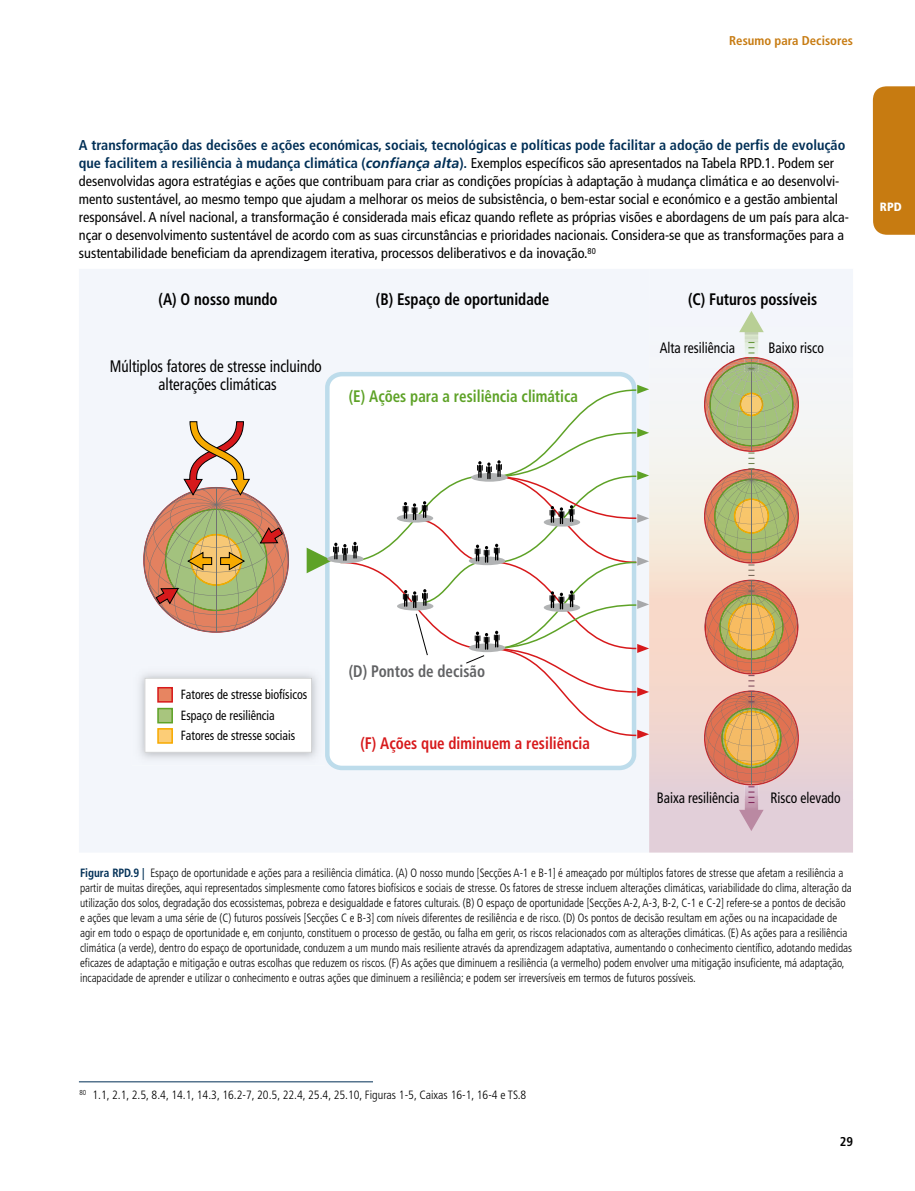
<style>
.page{position:relative;width:915px;height:1191px;background:#fff}
.page>*{position:absolute;margin:0;border:0;box-sizing:border-box;transform-origin:0 0}
.t1{font:700 condensed 16.65px "Frutiger LT Std";color:#000;scale:.9 1}
.t2{font:condensed 16.65px/18px "Frutiger";color:#000;text-align:center;scale:.9 1}
.t3{font:700 condensed 16.65px "Frutiger LT Std";color:#5ea227;scale:.9 1}
.t4{font:700 condensed 16.65px "Frutiger LT Std";color:#d7191b;scale:.9 1}
.t5{font:700 condensed 16.65px "Frutiger LT Std";color:#616264;scale:.9 1}
.t6{font:condensed 15px "Frutiger";color:#000;scale:.9 1}
.t7{font:condensed 14.25px/18px "Frutiger";color:#000}
.t8{font:700 condensed 14.25px "Frutiger LT Std";color:#002f56}
.t9{font:condensed 13.35px "Frutiger";color:#000;scale:.9 1}
.t10{font:700 condensed 12.75px "Frutiger LT Std";color:#c77b11}
.t11{font:700 condensed 12.75px "Frutiger LT Std";color:#000}
.t12{font:300 condensed 12px/15px "Frutiger LT";color:#000;scale:.93 1}
.t13{font:300 condensed 12px "Frutiger";color:#000}
.t14{font:900 condensed 12px "Frutiger";color:#fff}
.s1{font-family:"Frutiger LT Std";font-weight:700;color:#002f56}
.s2{font-weight:700;font-style:italic;font-stretch:normal;color:#002f56}
</style>
<div class="page">
<div style="left:872px;top:86px;width:42px;height:149px;background:#c77b11"></div>
<div style="left:79px;top:269px;width:570px;height:583px;background:#f3f6fb"></div>
<img style="left:649px;top:269px;width:203px;height:583px">
<img style="left:132px;top:665px;width:193px;height:100px">
<div style="left:327px;top:374px;width:306px;height:394px;background:#fff;border-radius:14px"></div>
<div style="left:325px;top:372px;width:311px;height:398px;border:5px solid #bddceb;border-radius:14px"></div>
<img style="left:744px;top:332px;width:14px;height:10px">
<svg style="left:739px;top:311px;width:24px;height:21px"></svg>
<svg style="left:703px;top:342px;width:95px;height:489px;background:#d3b38f"></svg>
<svg style="left:143px;top:385px;width:506px;height:367px"></svg>
<hr style="left:79px;top:1081px;width:294px;height:1px;background:#002f56">
<p class="t10" style="left:729px;top:33px;width:125px">Resumo para Decisores</p>
<p class="t8" style="left:79px;top:137px;width:767px">A transformação das decisões e ações económicas, sociais, tecnológicas e políticas pode facilitar a adoção de perfis de evolução</p>
<p class="t7" style="left:79px;top:154px;width:771px"><span class="s1">que facilitem a resiliência à mudança climática (</span><span class="s2">confiança alta</span><span class="s1">).</span> Exemplos específicos são apresentados na Tabela RPD.1. Podem ser desenvolvidas agora estratégias e ações que contribuam para criar as condições propícias à adaptação à mudança climática e ao desenvolvi&shy;mento sustentável, ao mesmo tempo que ajudam a melhorar os meios de subsistência, o bem-estar social e económico e a gestão ambiental responsável. A nível nacional, a transformação é considerada mais eficaz quando reflete as próprias visões e abordagens de um país para alca&shy;nçar o desenvolvimento sustentável de acordo com as suas circunstâncias e prioridades nacionais. Considera-se que as transformações para a sustentabilidade beneficiam da aprendizagem iterativa, processos deliberativos e da inovação.<sup>80</sup></p>
<h1 class="t1" style="left:158px;top:289px;width:134px">(A) O nosso mundo</h1>
<h1 class="t2" style="left:110px;top:357px;width:237px">Múltiplos fatores de stresse incluindo alterações climáticas</h1>
<h1 class="t1" style="left:376px;top:289px;width:194px">(B) Espaço de oportunidade</h1>
<h1 class="t3" style="left:349px;top:386px;width:256px">(E) Ações para a resiliência climática</h1>
<h1 class="t1" style="left:687px;top:289px;width:145px">(C) Futuros possíveis</h1>
<p class="t6" style="left:659px;top:339px;width:85px">Alta resiliência</p>
<p class="t6" style="left:768px;top:339px;width:63px">Baixo risco</p>
<p class="t14" style="left:879px;top:200px;width:23px">RPD</p>
<p class="t9" style="left:181px;top:686px;width:142px">Fatores de stresse biofísicos</p>
<p class="t9" style="left:181px;top:707px;width:106px">Espaço de resiliência</p>
<p class="t9" style="left:181px;top:727px;width:129px">Fatores de stresse sociais</p>
<h1 class="t5" style="left:349px;top:662px;width:153px">(D) Pontos de decisão</h1>
<h1 class="t4" style="left:360px;top:733px;width:256px">(F) Ações que diminuem a resiliência</h1>
<p class="t6" style="left:656px;top:788px;width:93px">Baixa resiliência</p>
<p class="t6" style="left:770px;top:788px;width:79px">Risco elevado</p>
<p class="t12" style="left:80px;top:865px;width:831px"><span class="s1">Figura RPD.9 |</span> Espaço de oportunidade e ações para a resiliência climática. (A) O nosso mundo [Secções A-1 e B-1] é ameaçado por múltiplos fatores de stresse que afetam a resiliência a partir de muitas direções, aqui representados simplesmente como fatores biofísicos e sociais de stresse. Os fatores de stresse incluem alterações climáticas, variabilidade do clima, alteração da utilização dos solos, degradação dos ecossistemas, pobreza e desigualdade e fatores culturais. (B) O espaço de oportunidade [Secções A-2, A-3, B-2, C-1 e C-2] refere-se a pontos de decisão e ações que levam a uma série de (C) futuros possíveis [Secções C e B-3] com níveis diferentes de resiliência e de risco. (D) Os pontos de decisão resultam em ações ou na incapacidade de agir em todo o espaço de oportunidade e, em conjunto, constituem o processo de gestão, ou falha em gerir, os riscos relacionados com as alterações climáticas. (E) As ações para a resiliência climática (a verde), dentro do espaço de oportunidade, conduzem a um mundo mais resiliente através da aprendizagem adaptativa, aumentando o conhecimento científico, adotando medidas eficazes de adaptação e mitigação e outras escolhas que reduzem os riscos. (F) As ações que diminuem a resiliência (a vermelho) podem envolver uma mitigação insuficiente, má adaptação, incapacidade de aprender e utilizar o conhecimento e outras ações que diminuem a resiliência; e podem ser irreversíveis em termos de futuros possíveis.</p>
<p class="t13" style="left:79px;top:1088px;width:448px"><sup>80</sup> 1.1, 2.1, 2.5, 8.4, 14.1, 14.3, 16.2-7, 20.5, 22.4, 25.4, 25.10, Figuras 1-5, Caixas 16-1, 16-4 e TS.8</p>
<p class="t11" style="left:839px;top:1133px;width:15px">29</p>
</div>
